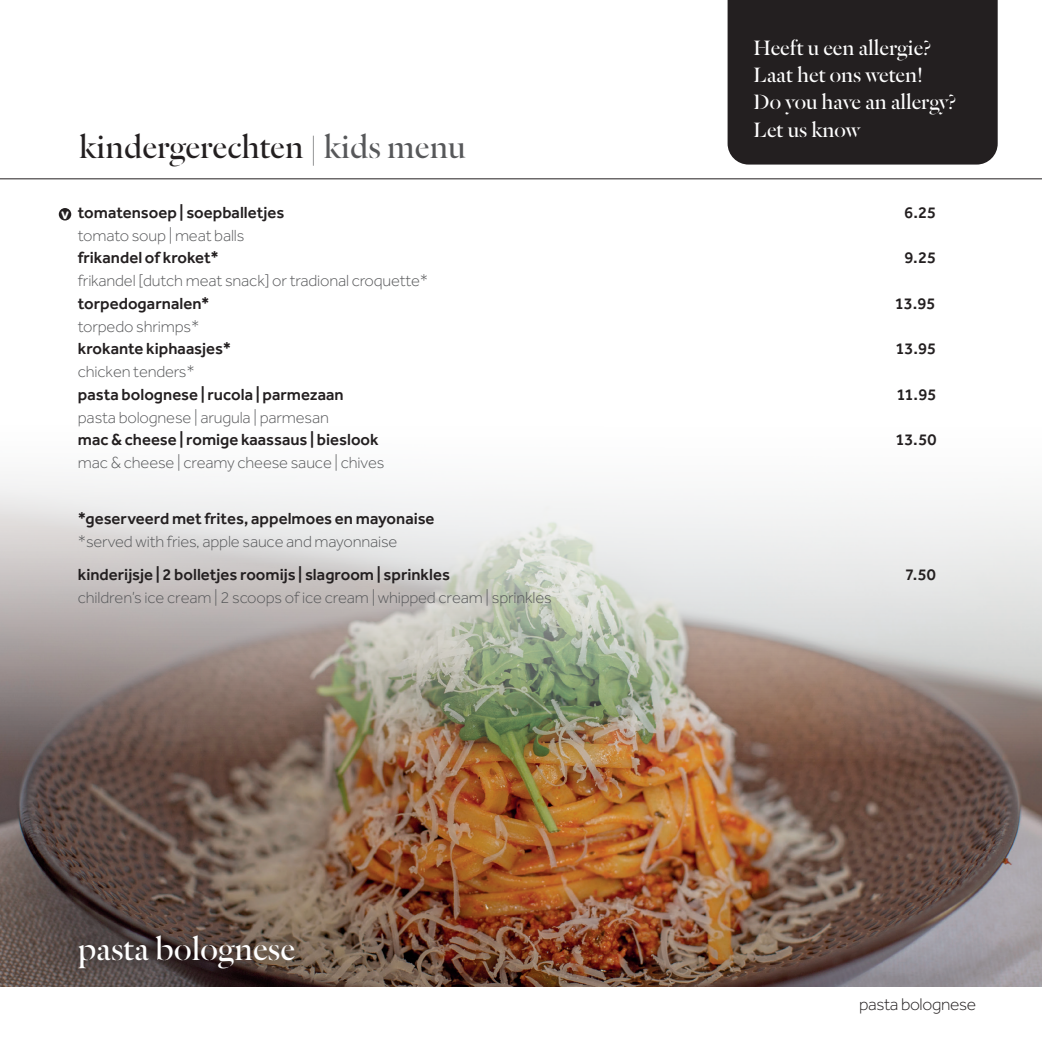
<style>
.page{position:relative;width:1042px;height:1042px;background:#fff}
.page>*{position:absolute;margin:0;border:0;box-sizing:border-box;transform-origin:0 0}
.t1{font:35px "Dala Floda";color:#231f20}
.t2{font:35px "Dala Floda";color:#fff}
.t3{font:22.75px "Dala Floda";color:#fff}
.t4{font:300 17.5px "Effra";letter-spacing:-.02em;color:#231f20}
.t5{font:500 16.62px "Effra";color:#231f20}
.t6{font:300 16.62px "Effra";letter-spacing:-.01em;color:#57585a}
.t7{font:800 11.03px "Houschka Rounded";color:#fff}
.s1{color:#57585a}
</style>
<div class="page">
<img style="left:0;top:763px;width:1042px;height:224px">
<img style="left:0;top:479px;width:1042px;height:284px">
<hr style="left:0;top:178px;width:1042px;height:1px;background:#231f20">
<div style="left:69px;top:925px;width:235px;height:54px;background:#231f20;opacity:.85"></div>
<div style="left:727px;top:0;width:270px;height:165px;background:#231f20"></div>
<div style="left:59px;top:208px;width:12px;height:12px;background:#231f20;border-radius:50%"></div>
<p class="t7" style="left:61px;top:208px;width:9px">V</p>
<p class="t3" style="left:753px;top:33px;width:179px">Heeft u een allergie?</p>
<p class="t3" style="left:753px;top:60px;width:171px">Laat het ons weten!</p>
<p class="t3" style="left:753px;top:87px;width:204px">Do you have an allergy?</p>
<p class="t3" style="left:753px;top:115px;width:108px">Let us know</p>
<p class="t1" style="left:79px;top:124px;width:388px">kindergerechten <span class="s1">| kids menu</span></p>
<p class="t5" style="left:78px;top:202px;width:208px">tomatensoep | soepballetjes</p>
<p class="t5" style="left:904px;top:202px;width:34px">6.25</p>
<p class="t6" style="left:78px;top:226px;width:168px">tomato soup | meat balls</p>
<p class="t5" style="left:78px;top:248px;width:142px">frikandel of kroket*</p>
<p class="t5" style="left:904px;top:248px;width:33px">9.25</p>
<p class="t6" style="left:78px;top:271px;width:352px">frikandel [dutch meat snack] or tradional croquette*</p>
<p class="t5" style="left:78px;top:293px;width:133px">torpedogarnalen*</p>
<p class="t5" style="left:895px;top:293px;width:42px">13.95</p>
<p class="t6" style="left:78px;top:317px;width:123px">torpedo shrimps*</p>
<p class="t5" style="left:78px;top:339px;width:155px">krokante kiphaasjes*</p>
<p class="t5" style="left:895px;top:339px;width:42px">13.95</p>
<p class="t6" style="left:78px;top:362px;width:118px">chicken tenders*</p>
<p class="t5" style="left:78px;top:384px;width:267px">pasta bolognese | rucola | parmezaan</p>
<p class="t5" style="left:896px;top:384px;width:42px">11.95</p>
<p class="t6" style="left:78px;top:408px;width:253px">pasta bolognese | arugula | parmesan</p>
<p class="t5" style="left:78px;top:430px;width:302px">mac &amp; cheese | romige kaassaus | bieslook</p>
<p class="t5" style="left:895px;top:430px;width:43px">13.50</p>
<p class="t6" style="left:78px;top:453px;width:308px">mac &amp; cheese | creamy cheese sauce | chives</p>
<p class="t5" style="left:78px;top:509px;width:358px">*geserveerd met frites, appelmoes en mayonaise</p>
<p class="t6" style="left:78px;top:532px;width:321px">*served with fries, apple sauce and mayonnaise</p>
<p class="t5" style="left:78px;top:565px;width:374px">kinderijsje | 2 bolletjes roomijs | slagroom | sprinkles</p>
<p class="t5" style="left:905px;top:565px;width:32px">7.50</p>
<p class="t6" style="left:78px;top:588px;width:475px">children’s ice cream | 2 scoops of ice cream | whipped cream | sprinkles</p>
<p class="t2" style="left:78px;top:926px;width:219px">pasta bolognese</p>
<p class="t4" style="left:859px;top:994px;width:119px">pasta bolognese</p>
</div>
